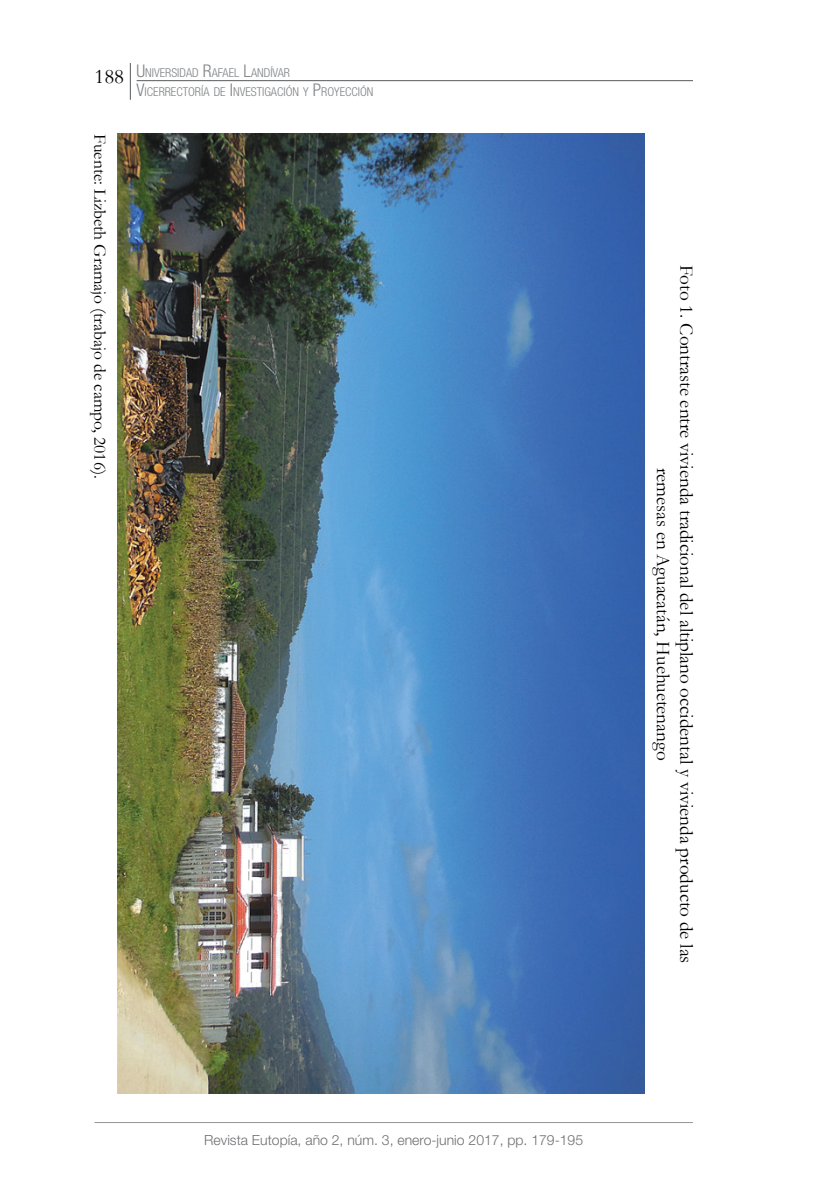
<style>
.page{position:relative;width:819px;height:1197px;background:#fff}
.page>*{position:absolute;margin:0;border:0;box-sizing:border-box;transform-origin:0 0}
.t1{font:19.25px/23.1px "Garamond";color:#000;text-align:center}
.t2{font:17.5px "Garamond";color:#000}
.t3{font:300 14px "Helvetica Neue LT Std";color:#6d6e71}
.t4{font:300 condensed 12.25px/19.2px "Helvetica Neue LT Std";color:#808285}
.s1{font-family:"Garamond";font-weight:400;font-stretch:normal;font-size:21px;color:#000}
.s2{font-size:17.5px}
</style>
<div class="page">
<hr style="left:130px;top:63px;width:1px;height:37px;background:#58595b">
<hr style="left:137px;top:80px;width:556px;height:1px;background:#58595b">
<hr style="left:94px;top:1122px;width:599px;height:1px;background:#939598">
<img style="left:117px;top:134px;width:528px;height:960px">
<p class="t4" style="left:137px;top:63px;width:238px;text-indent:-42px"><span class="s1">188</span> <span class="s2">U</span>NIVERSIDAD <span class="s2">R</span>AFAEL <span class="s2">L</span>ANDÍVAR<br><span class="s2">V</span>ICERRECTORÍA DE <span class="s2">I</span> NVESTIGACIÓN Y <span class="s2">P</span>ROYECCIÓN</p>
<p class="t2" style="left:110px;top:134px;width:346px;rotate:90deg">Fuente: Lizbeth Gramajo (trabajo de campo, 2016).</p>
<p class="t3" style="left:204px;top:1131px;width:380px">Revista Eutopía, año 2, núm. 3, enero-junio 2017, pp. 179-195</p>
<p class="t1" style="left:698px;top:265px;width:700px;rotate:90deg">Foto 1. Contraste entre vivienda tradicional del altiplano occidental y vivienda producto de las remesas en Aguacatán, Huehuetenango</p>
</div>
